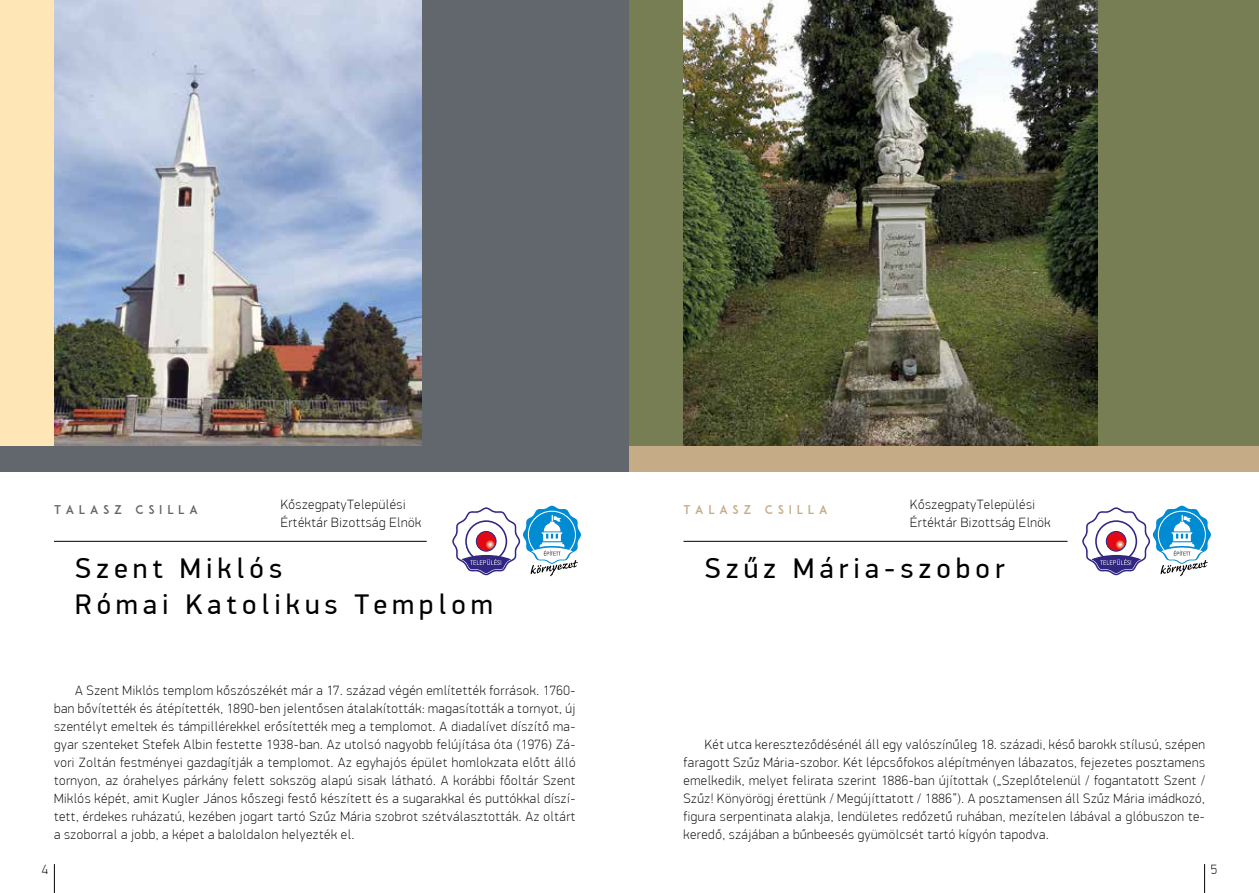
<style>
.page{position:relative;width:1259px;height:893px;background:#fff}
.page>*{position:absolute;margin:0;border:0;box-sizing:border-box;transform-origin:0 0}
.t1{font:28.5px/36px "PF Din Display Pro";letter-spacing:.18em;color:#000}
.t2{font:100 13.5px/18px "PF Din Display Pro";letter-spacing:.04em;color:#000;text-align:justify}
.t3{font:12px "ADAM.CGPRO";letter-spacing:.4em;color:#62676d}
.t4{font:12px "ADAM.CGPRO";letter-spacing:.4em;color:#c5ab86}
</style>
<div class="page">
<div style="left:0;top:0;width:422px;height:446px;background:#ffe6b7"></div>
<div style="left:422px;top:0;width:207px;height:446px;background:#62676d"></div>
<img style="left:55px;top:0;width:367px;height:446px">
<div style="left:0;top:446px;width:629px;height:26px;background:#62676d"></div>
<hr style="left:54px;top:541px;width:373px;height:1px;background:#000">
<svg style="left:54px;top:864px;width:1px;height:29px"></svg>
<div style="left:629px;top:0;width:630px;height:446px;background:#777e53"></div>
<img style="left:683px;top:0;width:414px;height:446px">
<div style="left:629px;top:446px;width:630px;height:26px;background:#c5ab86"></div>
<svg style="left:1204px;top:864px;width:1px;height:29px"></svg>
<hr style="left:683px;top:541px;width:384px;height:1px;background:#000">
<svg style="left:1082px;top:506px;width:129px;height:70px"></svg>
<svg style="left:452px;top:506px;width:129px;height:70px"></svg>
<p class="t2" style="left:281px;top:495px;width:142px">KőszegpatyTelepülési<br>Értéktár Bizottság Elnök</p>
<p class="t4" style="left:683px;top:503px;width:145px">TALASZ CSILLA</p>
<h1 class="t1" style="left:705px;top:551px;width:301px">Szűz Mária-szobor</h1>
<p class="t2" style="left:910px;top:495px;width:142px">KőszegpatyTelepülési<br>Értéktár Bizottság Elnök</p>
<p class="t3" style="left:54px;top:503px;width:145px">TALASZ CSILLA</p>
<h1 class="t1" style="left:75px;top:551px;width:419px">Szent Miklós<br>Római Katolikus Templom</h1>
<p class="t2" style="left:54px;top:681px;width:523px;text-indent:21px">A Szent Miklós templom kőszószékét már a 17. század végén említették források. 1760- ban bővítették és átépítették, 1890-ben jelentősen átalakították: magasították a tornyot, új szentélyt emeltek és támpillérekkel erősítették meg a templomot. A diadalívet díszítő ma&shy;gyar szenteket Stefek Albin festette 1938-ban. Az utolsó nagyobb felújítása óta (1976) Zá&shy;vori Zoltán festményei gazdagítják a templomot. Az egyhajós épület homlokzata előtt álló tornyon, az órahelyes párkány felett sokszög alapú sisak látható. A korábbi főoltár Szent Miklós képét, amit Kugler János kőszegi festő készített és a sugarakkal és puttókkal díszí&shy;tett, érdekes ruházatú, kezében jogart tartó Szűz Mária szobrot szétválasztották. Az oltárt a szoborral a jobb, a képet a baloldalon helyezték el.</p>
<p class="t2" style="left:42px;top:861px;width:8px">4</p>
<p class="t2" style="left:683px;top:735px;width:523px;text-indent:21px">Két utca kereszteződésénél áll egy valószínűleg 18. századi, késő barokk stílusú, szépen faragott Szűz Mária-szobor. Két lépcsőfokos alépítményen lábazatos, fejezetes posztamens emelkedik, melyet felirata szerint 1886-ban újítottak („Szeplőtelenül / fogantatott Szent / Szűz! Könyörögj érettünk / Megújíttatott / 1886”). A posztamensen áll Szűz Mária imádkozó, figura serpentinata alakja, lendületes redőzetű ruhában, mezítelen lábával a glóbuszon te&shy;keredő, szájában a bűnbeesés gyümölcsét tartó kígyón tapodva.</p>
<p class="t2" style="left:1211px;top:861px;width:8px">5</p>
</div>
